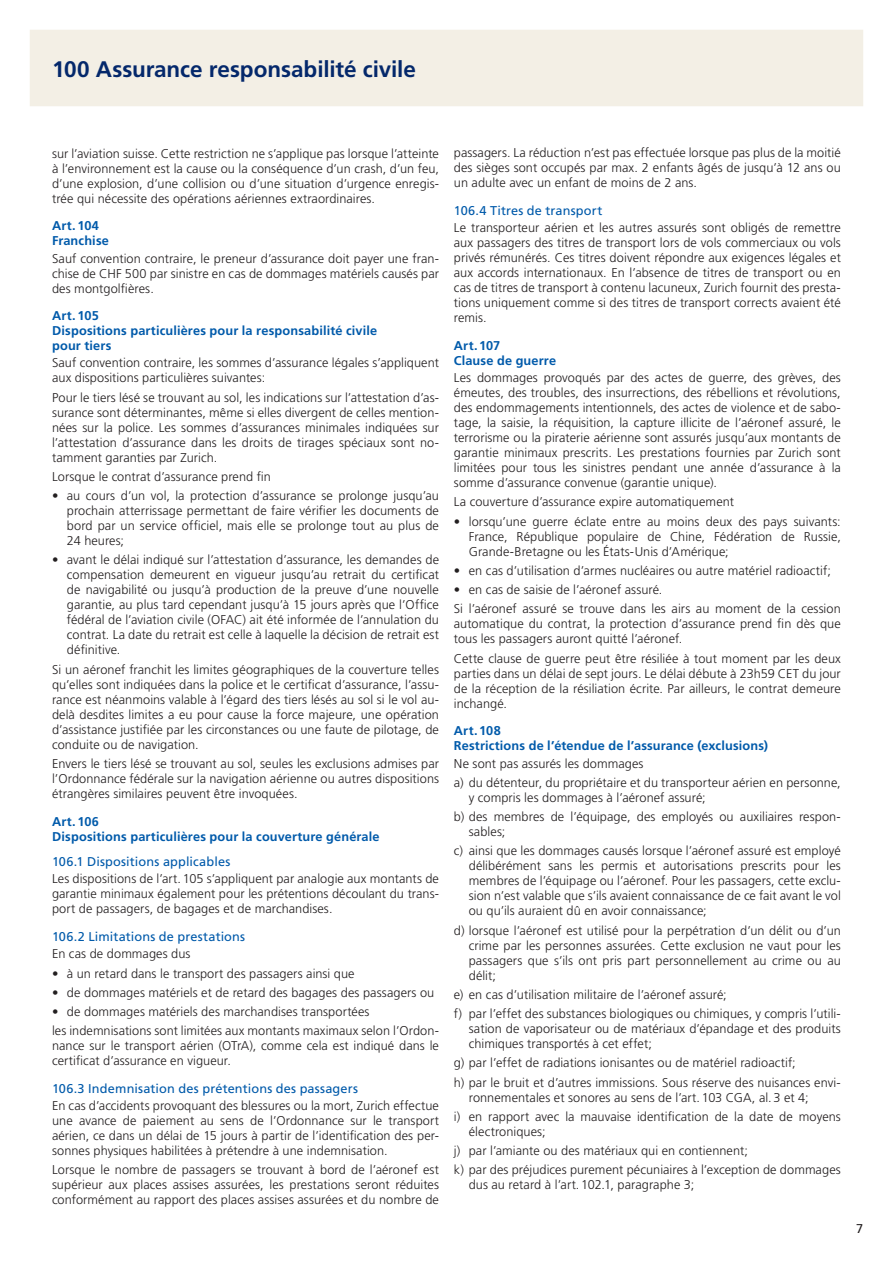
<style>
.page{position:relative;width:893px;height:1263px;background:#fff}
.page>*{position:absolute;margin:0;border:0;box-sizing:border-box;transform-origin:0 0}
.t1{font:700 22.5px "Frutiger";letter-spacing:-.005em;color:#04286b}
.t2{font:300 12.75px/15px "Frutiger";letter-spacing:.005em;color:#231f20;text-align:justify}
.t3{font:700 12.75px/15px "Frutiger";letter-spacing:.01em;color:#015aaa}
.t4{font:12.75px "Frutiger";letter-spacing:.015em;color:#015aaa}
.t5{font:12.75px "Frutiger";color:#231f20}
</style>
<div class="page">
<div style="left:30px;top:30px;width:833px;height:76px;background:#f3efe5"></div>
<h1 class="t1" style="left:52px;top:56px;width:365px">100 Assurance responsabilité civile</h1>
<p class="t2" style="left:52px;top:146px;width:388px">sur l’aviation suisse. Cette restriction ne s’applique pas lorsque l’atteinte à l’environnement est la cause ou la conséquence d’un crash, d’un feu, d’une explosion, d’une collision ou d’une situation d’urgence enregis&shy;trée qui nécessite des opérations aériennes extraordinaires.</p>
<p class="t3" style="left:52px;top:218px;width:58px">Art.104<br>Franchise</p>
<p class="t2" style="left:52px;top:251px;width:388px">Sauf convention contraire, le preneur d’assurance doit payer une fran&shy;chise de CHF 500 par sinistre en cas de dommages matériels causés par des montgolfières.</p>
<p class="t3" style="left:52px;top:308px;width:327px">Art.105<br>Dispositions particulières pour la responsabilité civile pour tiers</p>
<p class="t2" style="left:52px;top:355px;width:388px">Sauf convention contraire, les sommes d’assurance légales s’appliquent aux dispositions particulières suivantes:</p>
<p class="t2" style="left:52px;top:390px;width:388px">Pour le tiers lésé se trouvant au sol, les indications sur l’attestation d’as&shy;surance sont déterminantes, même si elles divergent de celles mention&shy;nées sur la police. Les sommes d’assurances minimales indiquées sur l’attestation d’assurance dans les droits de tirages spéciaux sont no&shy;tamment garanties par Zurich.</p>
<p class="t2" style="left:52px;top:469px;width:220px">Lorsque le contrat d’assurance prend fin</p>
<p class="t2" style="left:67px;top:488px;width:374px;text-indent:-15px">• au cours d’un vol, la protection d’assurance se prolonge jusqu’au prochain atterrissage permettant de faire vérifier les documents de bord par un service officiel, mais elle se prolonge tout au plus de 24 heures;</p>
<p class="t2" style="left:67px;top:552px;width:374px;text-indent:-15px">• avant le délai indiqué sur l’attestation d’assurance, les demandes de compensation demeurent en vigueur jusqu’au retrait du certificat de navigabilité ou jusqu’à production de la preuve d’une nouvelle garantie, au plus tard cependant jusqu’à 15 jours après que l’Office fédéral de l’aviation civile (OFAC) ait été informée de l’annulation du contrat. La date du retrait est celle à laquelle la décision de retrait est définitive.</p>
<p class="t2" style="left:52px;top:662px;width:388px">Si un aéronef franchit les limites géographiques de la couverture telles qu’elles sont indiquées dans la police et le certificat d’assurance, l’assu&shy;rance est néanmoins valable à l’égard des tiers lésés au sol si le vol au&shy;delà desdites limites a eu pour cause la force majeure, une opération d’assistance justifiée par les circonstances ou une faute de pilotage, de conduite ou de navigation.</p>
<p class="t2" style="left:52px;top:756px;width:388px">Envers le tiers lésé se trouvant au sol, seules les exclusions admises par l’Ordonnance fédérale sur la navigation aérienne ou autres dispositions étrangères similaires peuvent être invoquées.</p>
<p class="t3" style="left:52px;top:814px;width:329px">Art.106<br>Dispositions particulières pour la couverture générale</p>
<p class="t4" style="left:52px;top:854px;width:180px">106.1 Dispositions applicables</p>
<p class="t2" style="left:52px;top:871px;width:388px">Les dispositions de l’art.105 s’appliquent par analogie aux montants de garantie minimaux également pour les prétentions découlant du trans&shy;port de passagers, de bagages et de marchandises.</p>
<p class="t4" style="left:52px;top:929px;width:195px">106.2 Limitations de prestations</p>
<p class="t2" style="left:52px;top:946px;width:140px">En cas de dommages dus</p>
<p class="t2" style="left:52px;top:966px;width:304px">• à un retard dans le transport des passagers ainsi que</p>
<p class="t2" style="left:52px;top:985px;width:384px">• de dommages matériels et de retard des bagages des passagers ou</p>
<p class="t2" style="left:52px;top:1002px;width:388px;line-height:19.2px">• de dommages matériels des marchandises transportées<br>les indemnisations sont limitées aux montants maximaux selon l’Ordon-</p>
<p class="t2" style="left:52px;top:1038px;width:388px">nance sur le transport aérien (OTrA), comme cela est indiqué dans le certificat d’assurance en vigueur.</p>
<p class="t4" style="left:52px;top:1081px;width:308px">106.3 Indemnisation des prétentions des passagers</p>
<p class="t2" style="left:52px;top:1098px;width:388px">En cas d’accidents provoquant des blessures ou la mort, Zurich effectue une avance de paiement au sens de l’Ordonnance sur le transport aérien, ce dans un délai de 15 jours à partir de l’identification des per&shy;sonnes physiques habilitées à prétendre à une indemnisation.</p>
<p class="t2" style="left:52px;top:1162px;width:388px">Lorsque le nombre de passagers se trouvant à bord de l’aéronef est supérieur aux places assises assurées, les prestations seront réduites conformément au rapport des places assises assurées et du nombre de</p>
<p class="t2" style="left:454px;top:146px;width:388px">passagers. La réduction n’est pas effectuée lorsque pas plus de la moitié des sièges sont occupés par max. 2 enfants âgés de jusqu’à 12 ans ou un adulte avec un enfant de moins de 2 ans.</p>
<p class="t4" style="left:454px;top:203px;width:150px">106.4 Titres de transport</p>
<p class="t2" style="left:454px;top:220px;width:388px">Le transporteur aérien et les autres assurés sont obligés de remettre aux passagers des titres de transport lors de vols commerciaux ou vols privés rémunérés. Ces titres doivent répondre aux exigences légales et aux accords internationaux. En l’absence de titres de transport ou en cas de titres de transport à contenu lacuneux, Zurich fournit des presta&shy;tions uniquement comme si des titres de transport corrects avaient été remis.</p>
<p class="t3" style="left:454px;top:338px;width:104px">Art.107<br>Clause de guerre</p>
<p class="t2" style="left:454px;top:370px;width:388px">Les dommages provoqués par des actes de guerre, des grèves, des émeutes, des troubles, des insurrections, des rébellions et révolutions, des endommagements intentionnels, des actes de violence et de sabo&shy;tage, la saisie, la réquisition, la capture illicite de l’aéronef assuré, le terrorisme ou la piraterie aérienne sont assurés jusqu’aux montants de garantie minimaux prescrits. Les prestations fournies par Zurich sont limitées pour tous les sinistres pendant une année d’assurance à la somme d’assurance convenue (garantie unique).</p>
<p class="t2" style="left:454px;top:494px;width:282px">La couverture d’assurance expire automatiquement</p>
<p class="t2" style="left:469px;top:514px;width:374px;text-indent:-15px">• lorsqu’une guerre éclate entre au moins deux des pays suivants:<br>France, République populaire de Chine, Fédération de Russie, Grande-Bretagne ou les États-Unis d’Amérique;</p>
<p class="t2" style="left:454px;top:563px;width:378px">• en cas d’utilisation d’armes nucléaires ou autre matériel radioactif;</p>
<p class="t2" style="left:454px;top:580px;width:388px;line-height:19.2px">• en cas de saisie de l’aéronef assuré.<br>Si l’aéronef assuré se trouve dans les airs au moment de la cession</p>
<p class="t2" style="left:454px;top:616px;width:388px">automatique du contrat, la protection d’assurance prend fin dès que tous les passagers auront quitté l’aéronef.</p>
<p class="t2" style="left:454px;top:651px;width:388px">Cette clause de guerre peut être résiliée à tout moment par les deux parties dans un délai de sept jours. Le délai débute à 23h59 CET du jour de la réception de la résiliation écrite. Par ailleurs, le contrat demeure inchangé.</p>
<p class="t3" style="left:454px;top:723px;width:316px">Art.108<br>Restrictions de l’étendue de l’assurance (exclusions)</p>
<p class="t2" style="left:454px;top:753px;width:388px;line-height:19.2px">Ne sont pas assurés les dommages<br>a) du détenteur, du propriétaire et du transporteur aérien en personne,</p>
<p class="t2" style="left:454px;top:788px;width:388px;line-height:19.2px;text-indent:15px">y compris les dommages à l’aéronef assuré;<br>b) des membres de l’équipage, des employés ou auxiliaires respon-</p>
<p class="t2" style="left:454px;top:822px;width:388px;line-height:19.2px;text-indent:15px">sables;<br>c) ainsi que les dommages causés lorsque l’aéronef assuré est employé</p>
<p class="t2" style="left:469px;top:858px;width:374px">délibérément sans les permis et autorisations prescrits pour les membres de l’équipage ou l’aéronef. Pour les passagers, cette exclu&shy;sion n’est valable que s’ils avaient connaissance de ce fait avant le vol ou qu’ils auraient dû en avoir connaissance;</p>
<p class="t2" style="left:469px;top:923px;width:374px;text-indent:-15px">d) lorsque l’aéronef est utilisé pour la perpétration d’un délit ou d’un crime par les personnes assurées. Cette exclusion ne vaut pour les passagers que s’ils ont pris part personnellement au crime ou au délit;</p>
<p class="t2" style="left:454px;top:985px;width:388px;line-height:19.2px">e) en cas d’utilisation militaire de l’aéronef assuré;<br>f) par l’effet des substances biologiques ou chimiques, y compris l’utili-</p>
<p class="t2" style="left:469px;top:1021px;width:374px">sation de vaporisateur ou de matériaux d’épandage et des produits chimiques transportés à cet effet;</p>
<p class="t2" style="left:454px;top:1053px;width:388px;line-height:19.2px">g) par l’effet de radiations ionisantes ou de matériel radioactif;<br>h) par le bruit et d’autres immissions. Sous réserve des nuisances envi-</p>
<p class="t2" style="left:454px;top:1087px;width:388px;line-height:19.2px;text-indent:15px">ronnementales et sonores au sens de l’art.103 CGA, al.3 et 4;<br>i) en rapport avec la mauvaise identification de la date de moyens</p>
<p class="t2" style="left:454px;top:1122px;width:388px;line-height:19.2px;text-align:left;text-indent:15px">électroniques;<br>j) par l’amiante ou des matériaux qui en contiennent;<br>k) par des préjudices purement pécuniaires à l’exception de dommages</p>
<p class="t2" style="left:469px;top:1177px;width:227px">dus au retard à l’art.102.1, paragraphe 3;</p>
<p class="t5" style="left:856px;top:1221px;width:9px">7</p>
</div>
